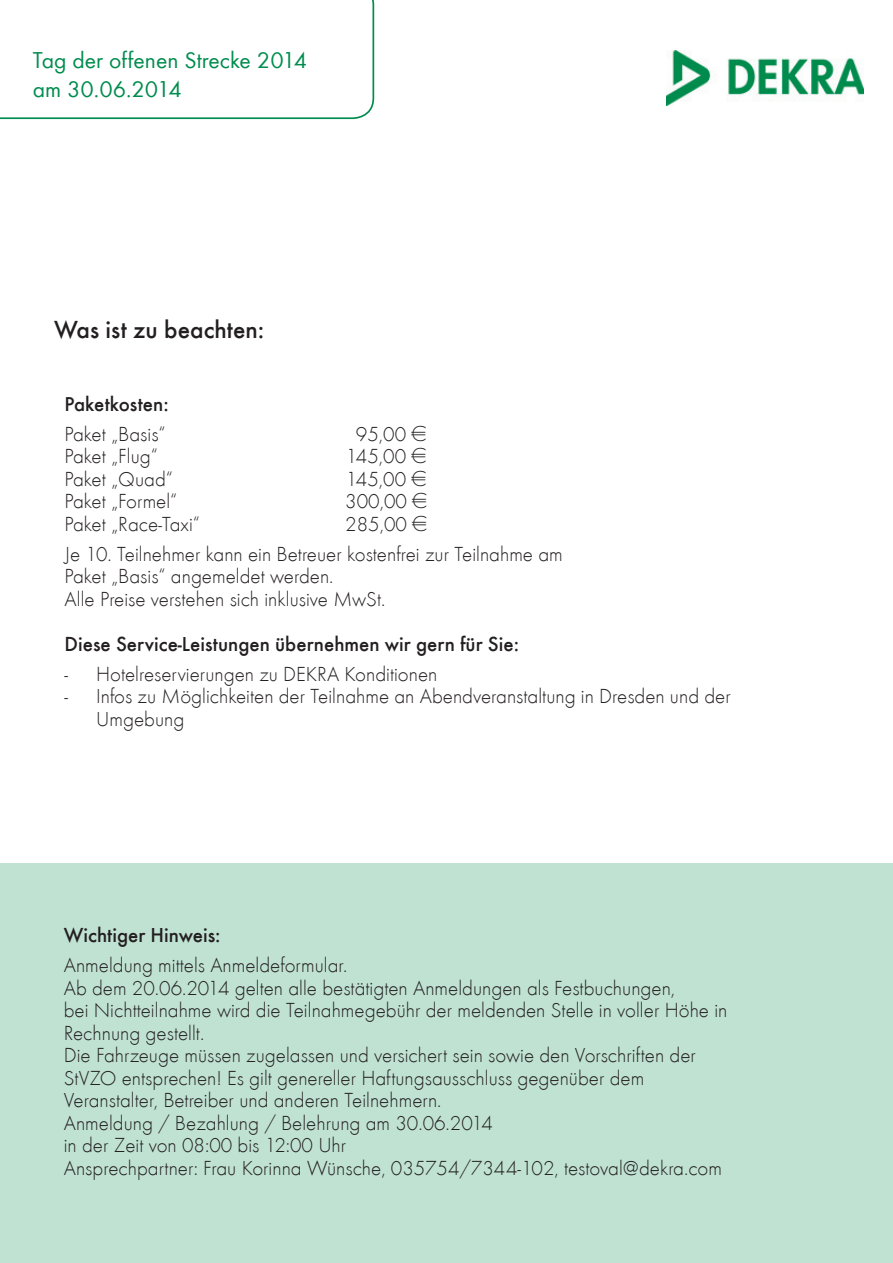
<style>
.page{position:relative;width:893px;height:1263px;background:#fff}
.page>*{position:absolute;margin:0;border:0;box-sizing:border-box;transform-origin:0 0}
.t1{font:500 25.5px "Futura TEE";color:#231f20}
.t2{font:23.7px/28.3px "Futura TEE";color:#008c4e}
.t3{font:21px/22.5px "Futura TEE Ligh";color:#231f20}
.t4{font:500 21px "Futura TEE";color:#231f20}
.s1{font-family:"Geosans";font-weight:300}
</style>
<div class="page">
<svg style="left:0;top:0;width:374px;height:119px"></svg>
<img style="left:666px;top:50px;width:197px;height:55px">
<div style="left:0;top:863px;width:893px;height:400px;background:#c0e2d3"></div>
<p class="t2" style="left:33px;top:46px;width:276px">Tag der offenen Strecke 2014 am 30.06.2014</p>
<p class="t1" style="left:54px;top:314px;width:212px">Was ist zu beachten:</p>
<p class="t4" style="left:65px;top:391px;width:106px">Paketkosten:</p>
<p class="t3" style="left:65px;top:423px;width:103px">Paket „Basis“</p>
<p class="t3" style="left:356px;top:423px;width:72px">95,00 <span class="s1">€</span></p>
<p class="t3" style="left:65px;top:445px;width:95px">Paket „Flug“</p>
<p class="t3" style="left:346px;top:445px;width:82px">145,00 <span class="s1">€</span></p>
<p class="t3" style="left:65px;top:468px;width:110px">Paket „Quad“</p>
<p class="t3" style="left:346px;top:468px;width:82px">145,00 <span class="s1">€</span></p>
<p class="t3" style="left:65px;top:490px;width:114px">Paket „Formel“</p>
<p class="t3" style="left:345px;top:490px;width:83px">300,00 <span class="s1">€</span></p>
<p class="t3" style="left:65px;top:513px;width:137px">Paket „Race-Taxi“</p>
<p class="t3" style="left:65px;top:509px;width:500px;line-height:30px;text-indent:281px">285,00 <span class="s1">€<br></span>Je 10. Teilnehmer kann ein Betreuer kostenfrei zur Teilnahme am</p>
<p class="t3" style="left:65px;top:565px;width:322px">Paket „Basis“ angemeldet werden.<br>Alle Preise verstehen sich inklusive MwSt.</p>
<p class="t4" style="left:65px;top:631px;width:456px">Diese Service-Leistungen übernehmen wir gern für Sie:</p>
<p class="t3" style="left:65px;top:663px;width:374px">- Hotelreservierungen zu DEKRA Konditionen</p>
<p class="t3" style="left:96px;top:685px;width:636px;text-indent:-32px">- Infos zu Möglichkeiten der Teilnahme an Abendveranstaltung in Dresden und der<br>Umgebung</p>
<p class="t4" style="left:64px;top:923px;width:158px">Wichtiger Hinweis:</p>
<p class="t3" style="left:64px;top:954px;width:665px">Anmeldung mittels Anmeldeformular.<br>Ab dem 20.06.2014 gelten alle bestätigten Anmeldungen als Festbuchungen,<br>bei Nichtteilnahme wird die Teilnahmegebühr der meldenden Stelle in voller Höhe in Rechnung gestellt.<br>Die Fahrzeuge müssen zugelassen und versichert sein sowie den Vorschriften der StVZO entsprechen! Es gilt genereller Haftungsausschluss gegenüber dem Veranstalter, Betreiber und anderen Teilnehmern.<br>Anmeldung / Bezahlung / Belehrung am 30.06.2014<br>in der Zeit von 08:00 bis 12:00 Uhr<br>Ansprechpartner: Frau Korinna Wünsche, 035754/7344-102, testoval@dekra.com</p>
</div>
